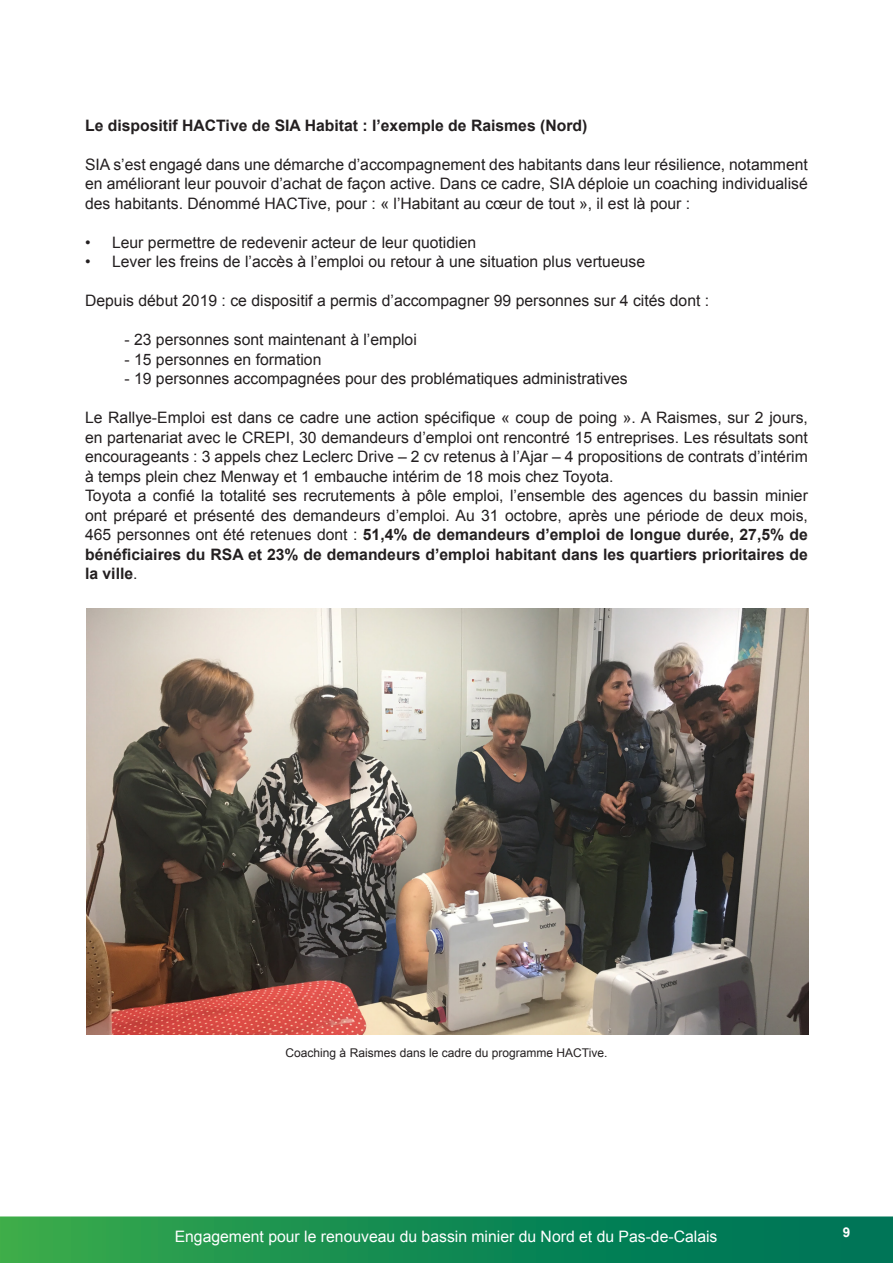
<style>
.page{position:relative;width:893px;height:1263px;background:#fff}
.page>*{position:absolute;margin:0;border:0;box-sizing:border-box;transform-origin:0 0}
.contenu{font:15.75px/19.5px "Arial";color:#231f20;text-align:justify}
.t1{font:15.75px "Arial";color:#fff}
.contenu-2{font:700 15.75px "Arial";color:#231f20}
.t2{font:700 13.5px "Arial";color:#fff}
.Légende{font:12px "Arial";color:#231f20}
.s1{font-weight:700}
</style>
<div class="page">
<div style="left:0;top:1216px;width:893px;height:47px;background:linear-gradient(to right,#35a84b,#006f59)"></div>
<img style="left:87px;top:608px;width:721px;height:427px">
<p class="contenu-2" style="left:85px;top:114px;width:504px">Le dispositif HACTive de SIA Habitat : l’exemple de Raismes (Nord)</p>
<p class="contenu" style="left:85px;top:154px;width:724px">SIA s’est engagé dans une démarche d’accompagnement des habitants dans leur résilience, notamment en améliorant leur pouvoir d’achat de façon active. Dans ce cadre, SIA déploie un coaching individualisé des habitants. Dénommé HACTive, pour : « l’Habitant au cœur de tout », il est là pour :</p>
<p class="contenu" style="left:85px;top:232px;width:393px">• Leur permettre de redevenir acteur de leur quotidien</p>
<p class="contenu" style="left:85px;top:252px;width:562px">• Lever les freins de l’accès à l’emploi ou retour à une situation plus vertueuse</p>
<p class="contenu" style="left:85px;top:291px;width:626px">Depuis début 2019 : ce dispositif a permis d’accompagner 99 personnes sur 4 cités dont :</p>
<p class="contenu" style="left:124px;top:330px;width:294px">- 23 personnes sont maintenant à l’emploi</p>
<p class="contenu" style="left:124px;top:349px;width:198px">- 15 personnes en formation</p>
<p class="contenu" style="left:124px;top:369px;width:505px">- 19 personnes accompagnées pour des problématiques administratives</p>
<p class="contenu" style="left:85px;top:408px;width:724px">Le Rallye-Emploi est dans ce cadre une action spécifique « coup de poing ». A Raismes, sur 2 jours, en partenariat avec le CREPI, 30 demandeurs d’emploi ont rencontré 15 entreprises. Les résultats sont encourageants : 3 appels chez Leclerc Drive – 2 cv retenus à l’Ajar – 4 propositions de contrats d’intérim à temps plein chez Menway et 1 embauche intérim de 18 mois chez Toyota.</p>
<p class="contenu" style="left:85px;top:486px;width:724px">Toyota a confié la totalité ses recrutements à pôle emploi, l’ensemble des agences du bassin minier ont préparé et présenté des demandeurs d’emploi. Au 31 octobre, après une période de deux mois, 465 personnes ont été retenues dont : <span class="s1">51,4% de demandeurs d’emploi de longue durée, 27,5% de bénéficiaires du RSA et 23% de demandeurs d’emploi habitant dans les quartiers prioritaires de la ville</span>.</p>
<p class="Légende" style="left:286px;top:1045px;width:323px">Coaching à Raismes dans le cadre du programme HACTive.</p>
<p class="t1" style="left:175px;top:1226px;width:544px">Engagement pour le renouveau du bassin minier du Nord et du Pas-de-Calais</p>
<p class="t2" style="left:843px;top:1223px;width:9px">9</p>
</div>
